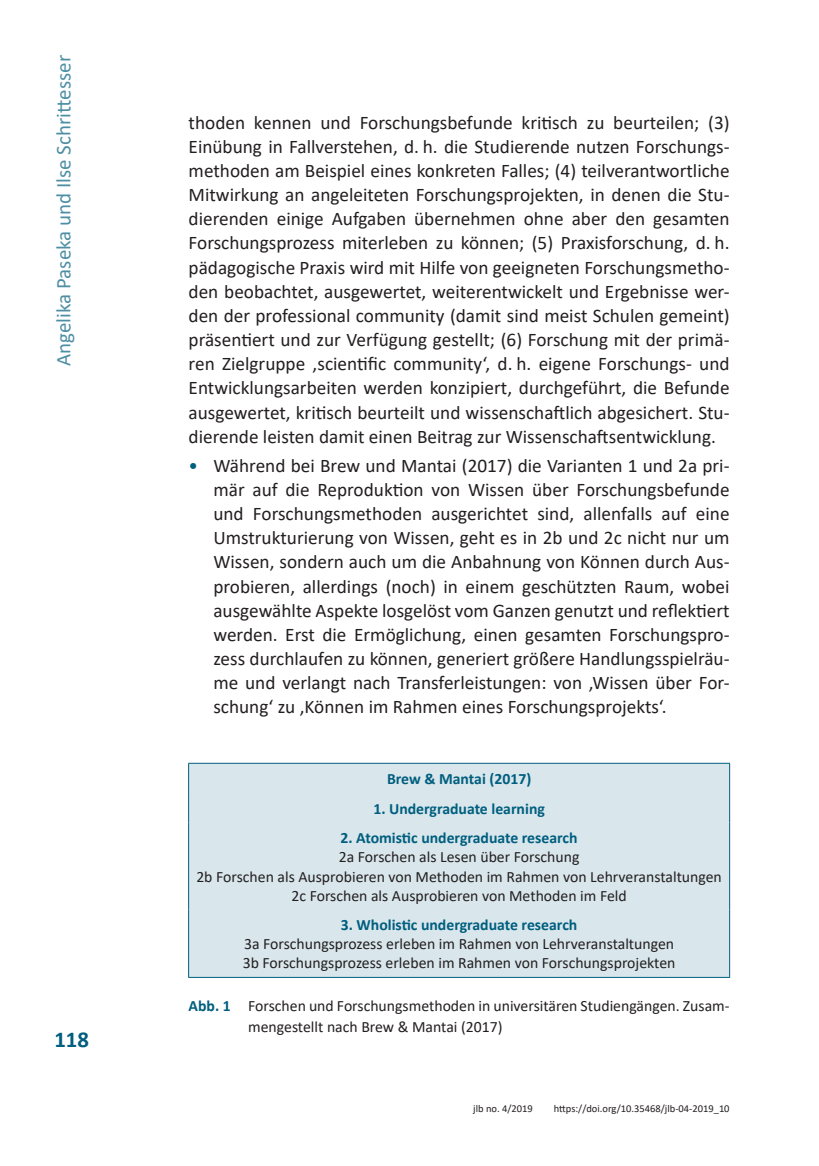
<style>
.page{position:relative;width:819px;height:1166px;background:#fff}
.page>*{position:absolute;margin:0;border:0;box-sizing:border-box;transform-origin:0 0}
.t1{font:700 22.75px "Calibri";color:#005e7e}
.t2{font:21px "Calibri";color:#4d8ea5}
.t3{font:19.25px/24.2px "Calibri";color:#231f20;text-align:justify}
.t4{font:15.75px/19.1px "Calibri";color:#231f20}
.t5{font:700 15.75px "Calibri";color:#005e7e}
.t6{font:10.5px "Calibri";color:#231f20}
.s1{color:#005e7e}
.s2{font-weight:700;color:#005e7e}
</style>
<div class="page">
<div style="left:189px;top:764px;width:540px;height:213px;background:#d9e7ec"></div>
<hr style="left:188px;top:763px;width:542px;height:1px;background:#005e7e">
<hr style="left:188px;top:977px;width:542px;height:1px;background:#005e7e">
<svg style="left:188px;top:764px;width:1px;height:58px"></svg>
<svg style="left:729px;top:764px;width:1px;height:58px"></svg>
<hr style="left:188px;top:822px;width:1px;height:87px;background:#005e7e">
<hr style="left:729px;top:822px;width:1px;height:87px;background:#005e7e">
<hr style="left:188px;top:909px;width:1px;height:68px;background:#005e7e">
<hr style="left:729px;top:909px;width:1px;height:68px;background:#005e7e">
<p class="t2" style="left:49px;top:366px;width:312px;rotate:-90deg">Angelika Paseka und Ilse Schrittesser</p>
<p class="t1" style="left:55px;top:1023px;width:36px">118</p>
<p class="t3" style="left:189px;top:110px;width:542px">thoden kennen und Forschungsbefunde kritisch zu beurteilen; (3)<br>Einübung in Fallverstehen, d. h. die Studierende nutzen Forschungs&shy;methoden am Beispiel eines konkreten Falles; (4) teilverantwortliche Mitwirkung an angeleiteten Forschungsprojekten, in denen die Stu&shy;dierenden einige Aufgaben übernehmen ohne aber den gesamten Forschungsprozess miterleben zu können; (5) Praxisforschung, d. h. pädagogische Praxis wird mit Hilfe von geeigneten Forschungsmetho&shy;den beobachtet, ausgewertet, weiterentwickelt und Ergebnisse wer&shy;den der professional community (damit sind meist Schulen gemeint) präsentiert und zur Verfügung gestellt; (6) Forschung mit der primä&shy;ren Zielgruppe ‚scientific community‘, d. h. eigene Forschungs- und Entwicklungsarbeiten werden konzipiert, durchgeführt, die Befunde ausgewertet, kritisch beurteilt und wissenschaftlich abgesichert. Stu&shy;dierende leisten damit einen Beitrag zur Wissenschaftsentwicklung.</p>
<p class="t3" style="left:213px;top:453px;width:517px;text-indent:-25px"><span class="s1">•</span> Während bei Brew und Mantai (2017) die Varianten 1 und 2a pri&shy;mär auf die Reproduktion von Wissen über Forschungsbefunde und Forschungsmethoden ausgerichtet sind, allenfalls auf eine Umstrukturierung von Wissen, geht es in 2b und 2c nicht nur um Wissen, sondern auch um die Anbahnung von Können durch Aus&shy;probieren, allerdings (noch) in einem geschützten Raum, wobei ausgewählte Aspekte losgelöst vom Ganzen genutzt und reflektiert werden. Erst die Ermöglichung, einen gesamten Forschungspro&shy;zess durchlaufen zu können, generiert größere Handlungsspielräu&shy;me und verlangt nach Transferleistungen: von ‚Wissen über For&shy;schung‘ zu ‚Können im Rahmen eines Forschungsprojekts‘.</p>
<p class="t5" style="left:387px;top:768px;width:146px">Brew &amp; Mantai (2017)</p>
<p class="t5" style="left:373px;top:797px;width:173px">1. Undergraduate learning</p>
<p class="t5" style="left:340px;top:827px;width:238px">2. Atomistic undergraduate research</p>
<p class="t4" style="left:196px;top:847px;width:527px;text-align:center">2a Forschen als Lesen über Forschung<br>2b Forschen als Ausprobieren von Methoden im Rahmen von Lehrveranstaltungen<br>2c Forschen als Ausprobieren von Methoden im Feld</p>
<p class="t5" style="left:341px;top:914px;width:238px">3. Wholistic undergraduate research</p>
<p class="t4" style="left:243px;top:934px;width:434px">3a Forschungsprozess erleben im Rahmen von Lehrveranstaltungen<br>3b Forschungsprozess erleben im Rahmen von Forschungsprojekten</p>
<p class="t4" style="left:248px;top:995px;width:483px;line-height:21px;text-indent:-60px"><span class="s2">Abb. 1</span> Forschen und Forschungsmethoden in universitären Studiengängen. Zusam&shy;mengestellt nach Brew &amp; Mantai (2017)</p>
<p class="t6" style="left:473px;top:1101px;width:61px">jlb no. 4/2019</p>
<p class="t6" style="left:553px;top:1101px;width:177px">https://doi.org/10.35468/jlb-04-2019_10</p>
</div>
